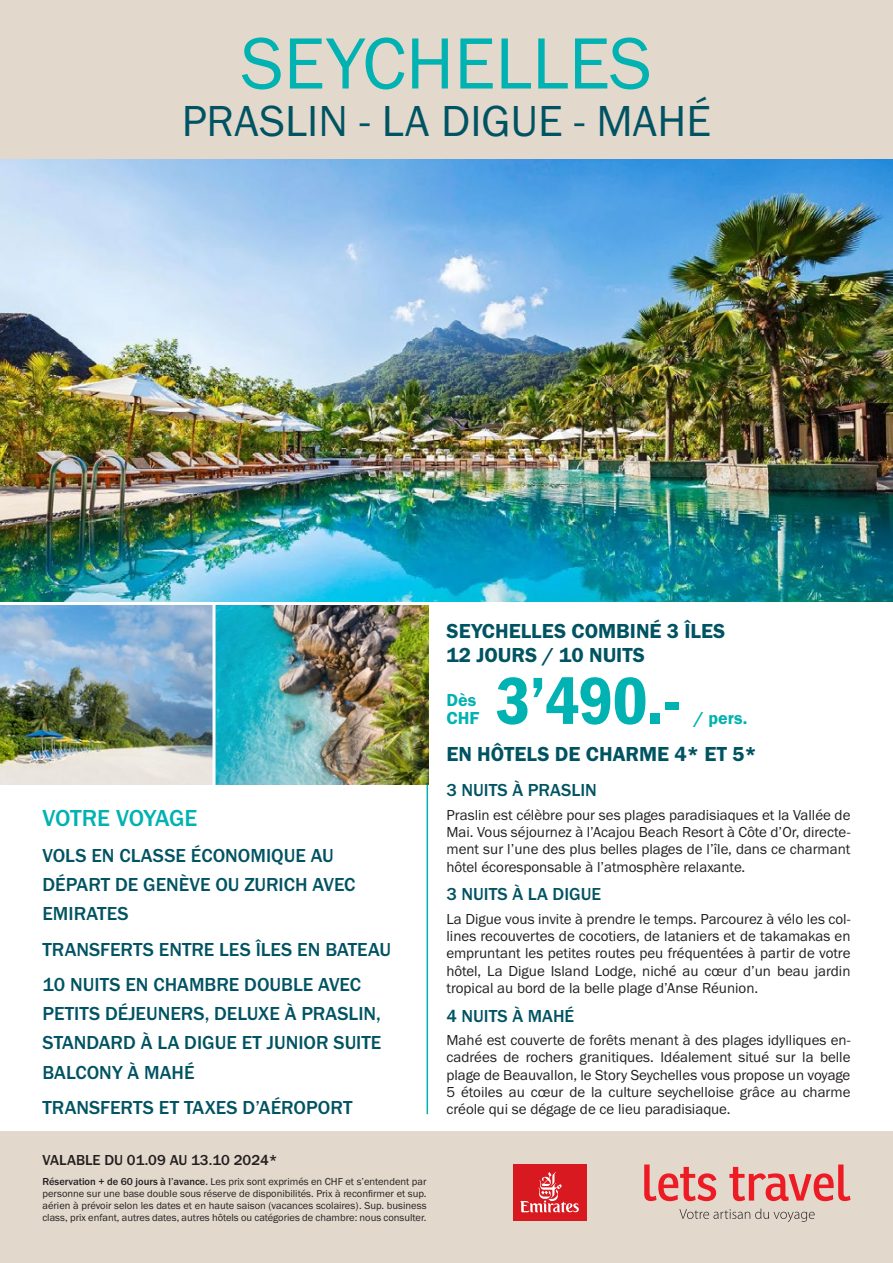
<style>
.page{position:relative;width:893px;height:1263px;background:#fff}
.page>*{position:absolute;margin:0;border:0;box-sizing:border-box;transform-origin:0 0}
.Paragraph_Style1{font:75px "Franklin Gothic URW Boo";color:#00b2b1}
.Paragraph_Style1-2{font:69px "Franklin Gothic URW Con Dem";color:#00b2b1}
.Paragraph_Style1-3{font:45px "Franklin Gothic URW Boo";color:#005362}
.Paragraph_Style1-4{font:500 24px "Franklin Gothic URW";letter-spacing:-.015em;color:#00b2b1}
.Paragraph_Style1-5{font:21px/24px "Franklin Gothic URW Dem";color:#005362}
.Paragraph_Style2{font:500 19.5px/29.1px "Franklin Gothic URW";color:#005362}
.Paragraph_Style3{font:500 18px "Franklin Gothic URW";color:#005362}
.Paragraph_Style1-6{font:18px/18px "Franklin Gothic URW Dem";color:#00b2b1}
.Paragraph_Style3-2{font:15px/17.2px "Franklin Gothic URW Boo";color:#231f20;text-align:justify}
.t1{font:500 15px "Franklin Gothic URW";color:#231f20}
.t2{font:10.5px/12px "Franklin Gothic URW Boo";color:#231f20;text-align:justify}
.s1{font-family:"Franklin Gothic URW";font-weight:500}
</style>
<div class="page">
<div style="left:0;top:0;width:893px;height:159px;background:#e3d8cc"></div>
<div style="left:0;top:1131px;width:893px;height:132px;background:#e3d8cc"></div>
<hr style="left:427px;top:779px;width:1px;height:335px;background:#00b2b1">
<img style="left:0;top:159px;width:893px;height:442px">
<img style="left:0;top:605px;width:428px;height:179px">
<hr style="left:213px;top:604px;width:3px;height:229px;background:#fff">
<svg style="left:644px;top:1164px;width:72px;height:37px"></svg>
<svg style="left:729px;top:1164px;width:121px;height:37px"></svg>
<svg style="left:679px;top:1208px;width:136px;height:14px"></svg>
<div style="left:513px;top:1164px;width:74px;height:56px;background:#d81920"></div>
<svg style="left:520px;top:1172px;width:59px;height:40px"></svg>
<p class="Paragraph_Style1" style="left:241px;top:17px;width:412px">SEYCHELLES</p>
<p class="Paragraph_Style1-3" style="left:182px;top:93px;width:531px">PRASLIN - LA DIGUE - MAHÉ</p>
<p class="Paragraph_Style1-4" style="left:43px;top:803px;width:156px">VOTRE VOYAGE</p>
<p class="Paragraph_Style2" style="left:43px;top:840px;width:314px">VOLS EN CLASSE ÉCONOMIQUE AU<br>DÉPART DE GENÈVE OU ZURICH AVEC<br>EMIRATES</p>
<p class="Paragraph_Style2" style="left:43px;top:934px;width:350px">TRANSFERTS ENTRE LES ÎLES EN BATEAU</p>
<p class="Paragraph_Style2" style="left:43px;top:970px;width:340px">10 NUITS EN CHAMBRE DOUBLE AVEC<br>PETITS DÉJEUNERS, DELUXE À PRASLIN,<br>STANDARD À LA DIGUE ET JUNIOR SUITE<br>BALCONY À MAHÉ</p>
<p class="Paragraph_Style2" style="left:43px;top:1093px;width:311px">TRANSFERTS ET TAXES D’AÉROPORT</p>
<p class="t1" style="left:43px;top:1150px;width:237px">VALABLE DU 01.09 AU 13.10 2024*</p>
<p class="t2" style="left:43px;top:1175px;width:386px"><span class="s1">Réservation + de 60 jours à l’avance.</span> Les prix sont exprimés en CHF et s’entendent par personne sur une base double sous réserve de disponibilités. Prix à reconfirmer et sup. aérien à prévoir selon les dates et en haute saison (vacances scolaires). Sup. business class, prix enfant, autres dates, autres hôtels ou catégories de chambre: nous consulter.</p>
<p class="Paragraph_Style1-5" style="left:446px;top:618px;width:280px">SEYCHELLES COMBINÉ 3 ÎLES<br>12 JOURS / 10 NUITS</p>
<p class="Paragraph_Style1-6" style="left:446px;top:691px;width:35px">Dès<br>CHF</p>
<p class="Paragraph_Style1-2" style="left:496px;top:655px;width:187px">3’490.-</p>
<p class="Paragraph_Style1-6" style="left:694px;top:709px;width:55px">/ pers.</p>
<p class="Paragraph_Style1-5" style="left:446px;top:741px;width:312px">EN HÔTELS DE CHARME 4* ET 5*</p>
<p class="Paragraph_Style3" style="left:446px;top:779px;width:152px">3 NUITS À PRASLIN</p>
<p class="Paragraph_Style3-2" style="left:446px;top:806px;width:405px">Praslin est célèbre pour ses plages paradisiaques et la Vallée de Mai. Vous séjournez à l’Acajou Beach Resort à Côte d’Or, directe&shy;ment sur l’une des plus belles plages de l’île, dans ce charmant hôtel écoresponsable à l’atmosphère relaxante.</p>
<p class="Paragraph_Style3" style="left:446px;top:883px;width:156px">3 NUITS À LA DIGUE</p>
<p class="Paragraph_Style3-2" style="left:446px;top:910px;width:405px">La Digue vous invite à prendre le temps. Parcourez à vélo les col&shy;lines recouvertes de cocotiers, de lataniers et de takamakas en empruntant les petites routes peu fréquentées à partir de votre hôtel, La Digue Island Lodge, niché au cœur d’un beau jardin tropical au bord de la belle plage d’Anse Réunion.</p>
<p class="Paragraph_Style3" style="left:446px;top:1004px;width:129px">4 NUITS À MAHÉ</p>
<p class="Paragraph_Style3-2" style="left:446px;top:1031px;width:405px">Mahé est couverte de forêts menant à des plages idylliques en&shy;cadrées de rochers granitiques. Idéalement situé sur la belle plage de Beauvallon, le Story Seychelles vous propose un voyage 5 étoiles au cœur de la culture seychelloise grâce au charme créole qui se dégage de ce lieu paradisiaque.</p>
</div>
